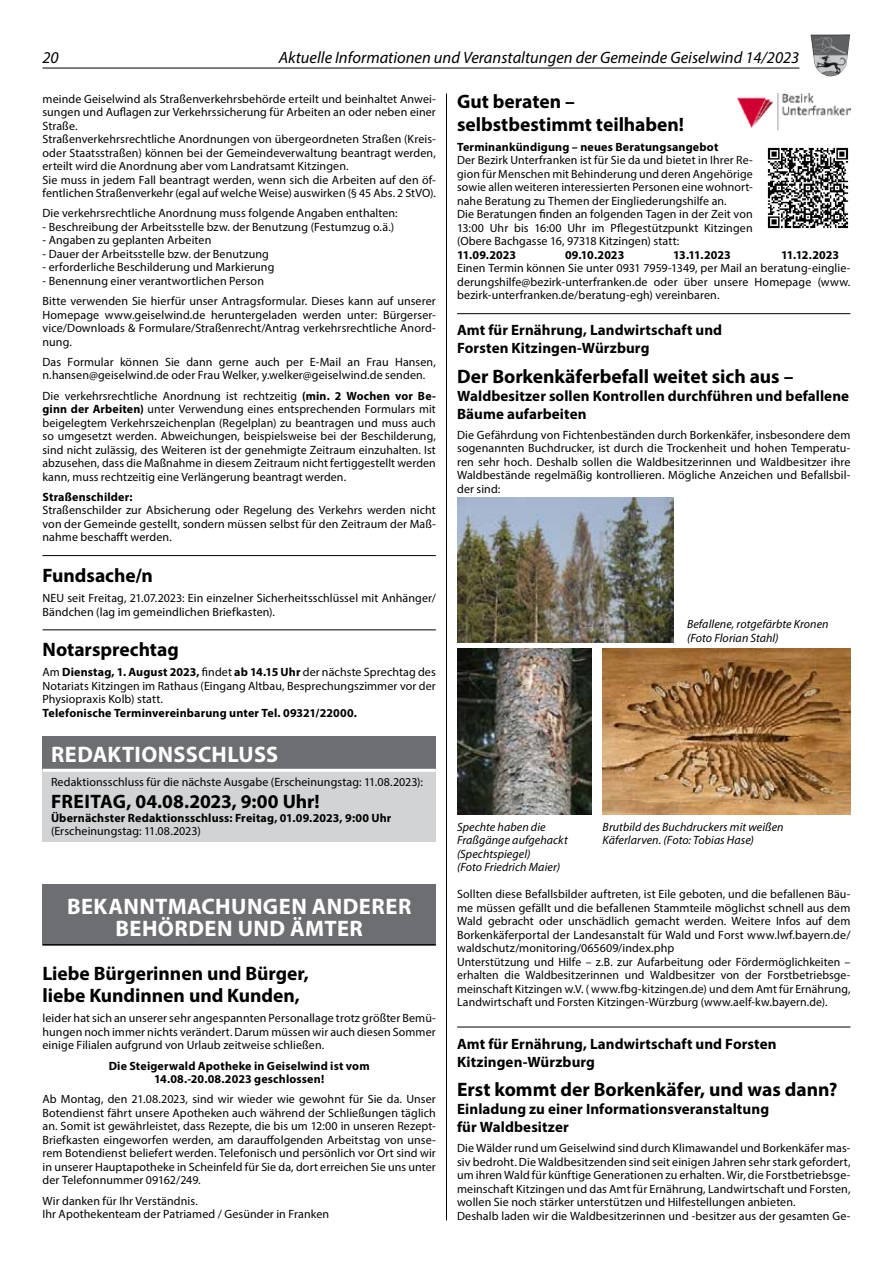
<style>
.page{position:relative;width:893px;height:1263px;background:#fff}
.page>*{position:absolute;margin:0;border:0;box-sizing:border-box;transform-origin:0 0}
.t1{font:700 22.5px/22.5px "Myriad Pro";letter-spacing:.02em;color:#fff;text-align:center}
.t2{font:700 19.5px/22.5px "Myriad Pro";color:#000}
.t3{font:italic 16.5px "Myriad Pro";color:#000}
.t4{font:700 15px/18px "Myriad Pro";letter-spacing:.005em;color:#000}
.t5{font:12px/13.5px "Myriad Pro";letter-spacing:.01em;color:#000}
.t6{font:700 12px/13.5px "Myriad Pro";letter-spacing:.015em;color:#000;text-align:center}
.t7{font:italic 12px/13.5px "Myriad Pro";letter-spacing:.005em;color:#000}
.s1{font-weight:700}
</style>
<div class="page">
<hr style="left:446px;top:94px;width:1px;height:1126px;background:#000">
<hr style="left:457px;top:313px;width:393px;height:1px;background:#000">
<hr style="left:457px;top:1027px;width:393px;height:1px;background:#000">
<img style="left:767px;top:147px;width:82px;height:82px">
<hr style="left:43px;top:555px;width:393px;height:1px;background:#000">
<hr style="left:43px;top:629px;width:393px;height:1px;background:#000">
<div style="left:43px;top:736px;width:393px;height:34px;background:#6d6e71"></div>
<div style="left:43px;top:770px;width:393px;height:71px;background:#d1d3d4"></div>
<hr style="left:43px;top:769px;width:393px;height:3px;background:#fff">
<div style="left:43px;top:884px;width:393px;height:61px;background:#6d6e71"></div>
<hr style="left:43px;top:944px;width:393px;height:2px;background:#000">
<img style="left:738px;top:94px;width:112px;height:36px">
<img style="left:457px;top:649px;width:134px;height:165px">
<img style="left:457px;top:498px;width:216px;height:145px">
<img style="left:603px;top:649px;width:247px;height:165px">
<hr style="left:43px;top:68px;width:756px;height:1px;background:#000">
<img style="left:810px;top:34px;width:40px;height:42px">
<h3 class="t3" style="left:43px;top:48px;width:18px">20</h3>
<h3 class="t3" style="left:279px;top:48px;width:522px">Aktuelle Informationen und Veranstaltungen der Gemeinde Geiselwind 14/2023</h3>
<p class="t5" style="left:43px;top:92px;width:395px">meinde Geiselwind als Straßenverkehrsbehörde erteilt und beinhaltet Anwei&shy;sungen und Auflagen zur Verkehrssicherung für Arbeiten an oder neben einer Straße.<br>Straßenverkehrsrechtliche Anordnungen von übergeordneten Straßen (Kreis&shy;oder Staatsstraßen) können bei der Gemeindeverwaltung beantragt werden, erteilt wird die Anordnung aber vom Landratsamt Kitzingen.<br>Sie muss in jedem Fall beantragt werden, wenn sich die Arbeiten auf den öf&shy;fentlichen Straßenverkehr (egal auf welche Weise) auswirken (§ 45 Abs. 2 StVO).</p>
<p class="t5" style="left:43px;top:206px;width:357px">Die verkehrsrechtliche Anordnung muss folgende Angaben enthalten:</p>
<p class="t5" style="left:43px;top:220px;width:353px">- Beschreibung der Arbeitsstelle bzw. der Benutzung (Festumzug o.ä.)</p>
<p class="t5" style="left:43px;top:233px;width:170px">- Angaben zu geplanten Arbeiten</p>
<p class="t5" style="left:43px;top:247px;width:228px">- Dauer der Arbeitsstelle bzw. der Benutzung</p>
<p class="t5" style="left:43px;top:260px;width:233px">- erforderliche Beschilderung und Markierung</p>
<p class="t5" style="left:43px;top:270px;width:395px;line-height:20.2px">- Benennung einer verantwortlichen Person<br>Bitte verwenden Sie hierfür unser Antragsformular. Dieses kann auf unserer</p>
<p class="t5" style="left:43px;top:308px;width:395px;text-align:justify">Homepage www.geiselwind.de heruntergeladen werden unter: Bürgerser&shy;vice/Downloads &amp; Formulare/Straßenrecht/Antrag verkehrsrechtliche Anord&shy;nung.</p>
<p class="t5" style="left:43px;top:355px;width:395px">Das Formular können Sie dann gerne auch per E-Mail an Frau Hansen, n.hansen@geiselwind.de oder Frau Welker, y.welker@geiselwind.de senden.</p>
<p class="t5" style="left:43px;top:389px;width:395px;text-align:justify">Die verkehrsrechtliche Anordnung ist rechtzeitig <span class="s1">(min. 2 Wochen vor Be&shy;ginn der Arbeiten)</span> unter Verwendung eines entsprechenden Formulars mit beigelegtem Verkehrszeichenplan (Regelplan) zu beantragen und muss auch so umgesetzt werden. Abweichungen, beispielsweise bei der Beschilderung, sind nicht zulässig, des Weiteren ist der genehmigte Zeitraum einzuhalten. Ist abzusehen, dass die Maßnahme in diesem Zeitraum nicht fertiggestellt werden kann, muss rechtzeitig eine Verlängerung beantragt werden.</p>
<p class="t6" style="left:43px;top:490px;width:92px">Straßenschilder:</p>
<p class="t5" style="left:43px;top:503px;width:395px;text-align:justify">Straßenschilder zur Absicherung oder Regelung des Verkehrs werden nicht von der Gemeinde gestellt, sondern müssen selbst für den Zeitraum der Maß&shy;nahme beschafft werden.</p>
<h2 class="t2" style="left:43px;top:563px;width:112px">Fundsache/n</h2>
<p class="t5" style="left:43px;top:591px;width:395px">NEU seit Freitag, 21.07.2023: Ein einzelner Sicherheitsschlüssel mit Anhänger/<br>Bändchen (lag im gemeindlichen Briefkasten).</p>
<h2 class="t2" style="left:43px;top:638px;width:138px">Notarsprechtag</h2>
<p class="t5" style="left:43px;top:665px;width:395px;text-align:justify">Am <span class="s1">Dienstag, 1. August 2023,</span> findet <span class="s1">ab 14.15 Uhr</span> der nächste Sprechtag des Notariats Kitzingen im Rathaus (Eingang Altbau, Besprechungszimmer vor der Physiopraxis Kolb) statt.</p>
<p class="t6" style="left:43px;top:706px;width:316px">Telefonische Terminvereinbarung unter Tel. 09321/22000.</p>
<h1 class="t1" style="left:51px;top:742px;width:228px">REDAKTIONSSCHLUSS</h1>
<p class="t5" style="left:51px;top:775px;width:374px">Redaktionsschluss für die nächste Ausgabe (Erscheinungstag: 11.08.2023):</p>
<h2 class="t2" style="left:51px;top:790px;width:270px">FREITAG, 04.08.2023, 9:00 Uhr!</h2>
<p class="t6" style="left:51px;top:810px;width:342px">Übernächster Redaktionsschluss: Freitag, 01.09.2023, 9:00 Uhr</p>
<p class="t5" style="left:51px;top:824px;width:151px">(Erscheinungstag: 11.08.2023)</p>
<h1 class="t1" style="left:67px;top:894px;width:346px">BEKANNTMACHUNGEN ANDERER<br>BEHÖRDEN UND ÄMTER</h1>
<h2 class="t2" style="left:43px;top:961px;width:268px">Liebe Bürgerinnen und Bürger, liebe Kundinnen und Kunden,</h2>
<p class="t5" style="left:43px;top:1011px;width:395px;text-align:justify">leider hat sich an unserer sehr angespannten Personallage trotz größter Bemü&shy;hungen noch immer nichts verändert. Darum müssen wir auch diesen Sommer einige Filialen aufgrund von Urlaub zeitweise schließen.</p>
<p class="t6" style="left:109px;top:1058px;width:262px">Die Steigerwald Apotheke in Geiselwind ist vom<br>14.08.-20.08.2023 geschlossen!</p>
<p class="t5" style="left:43px;top:1092px;width:395px;text-align:justify">Ab Montag, den 21.08.2023, sind wir wieder wie gewohnt für Sie da. Unser Botendienst fährt unsere Apotheken auch während der Schließungen täglich an. Somit ist gewährleistet, dass Rezepte, die bis um 12:00 in unseren Rezept-Briefkasten eingeworfen werden, am darauffolgenden Arbeitstag von unse&shy;rem Botendienst beliefert werden. Telefonisch und persönlich vor Ort sind wir in unserer Hauptapotheke in Scheinfeld für Sie da, dort erreichen Sie uns unter der Telefonnummer 09162/249.</p>
<p class="t5" style="left:43px;top:1193px;width:288px">Wir danken für Ihr Verständnis.<br>Ihr Apothekenteam der Patriamed / Gesünder in Franken</p>
<h2 class="t2" style="left:457px;top:90px;width:229px">Gut beraten – selbstbestimmt teilhaben!</h2>
<p class="t6" style="left:457px;top:140px;width:263px">Terminankündigung – neues Beratungsangebot</p>
<p class="t5" style="left:457px;top:153px;width:297px">Der Bezirk Unterfranken ist für Sie da und bietet in Ihrer Re&shy;gion für Menschen mit Behinderung und deren Angehörige sowie allen weiteren interessierten Personen eine wohnort&shy;nahe Beratung zu Themen der Eingliederungshilfe an.<br>Die Beratungen finden an folgenden Tagen in der Zeit von 13:00 Uhr bis 16:00 Uhr im Pflegestützpunkt Kitzingen (Obere Bachgasse 16, 97318 Kitzingen) statt:</p>
<p class="t6" style="left:457px;top:248px;width:61px">11.09.2023</p>
<p class="t6" style="left:565px;top:248px;width:61px">09.10.2023</p>
<p class="t6" style="left:673px;top:248px;width:59px">13.11.2023</p>
<p class="t6" style="left:781px;top:248px;width:59px">11.12.2023</p>
<p class="t5" style="left:457px;top:261px;width:395px;text-align:justify">Einen Termin können Sie unter 0931 7959-1349, per Mail an beratung-einglie&shy;derungshilfe@bezirk-unterfranken.de oder über unsere Homepage (www. bezirk-unterfranken.de/beratung-egh) vereinbaren.</p>
<p class="t4" style="left:457px;top:321px;width:267px">Amt für Ernährung, Landwirtschaft und<br>Forsten Kitzingen-Würzburg</p>
<h2 class="t2" style="left:457px;top:364px;width:338px">Der Borkenkäferbefall weitet sich aus –</h2>
<p class="t4" style="left:457px;top:386px;width:394px">Waldbesitzer sollen Kontrollen durchführen und befallene<br>Bäume aufarbeiten</p>
<p class="t5" style="left:457px;top:428px;width:395px;text-align:justify">Die Gefährdung von Fichtenbeständen durch Borkenkäfer, insbesondere dem sogenannten Buchdrucker, ist durch die Trockenheit und hohen Temperatu&shy;ren sehr hoch. Deshalb sollen die Waldbesitzerinnen und Waldbesitzer ihre Waldbestände regelmäßig kontrollieren. Mögliche Anzeichen und Befallsbil&shy;der sind:</p>
<p class="t7" style="left:687px;top:617px;width:143px">Befallene, rotgefärbte Kronen (Foto Florian Stahl)</p>
<p class="t7" style="left:457px;top:819px;width:90px">Spechte haben die</p>
<p class="t7" style="left:603px;top:819px;width:183px">Brutbild des Buchdruckers mit weißen</p>
<p class="t7" style="left:457px;top:833px;width:112px">Fraßgänge aufgehackt</p>
<p class="t7" style="left:603px;top:833px;width:153px">Käferlarven. (Foto: Tobias Hase)</p>
<p class="t7" style="left:457px;top:846px;width:104px">(Spechtspiegel)<br>(Foto Friedrich Maier)</p>
<p class="t5" style="left:457px;top:887px;width:395px">Sollten diese Befallsbilder auftreten, ist Eile geboten, und die befallenen Bäu&shy;me müssen gefällt und die befallenen Stammteile möglichst schnell aus dem Wald gebracht oder unschädlich gemacht werden. Weitere Infos auf dem Borkenkäferportal der Landesanstalt für Wald und Forst www.lwf.bayern.de/ waldschutz/monitoring/065609/index.php<br>Unterstützung und Hilfe – z.B. zur Aufarbeitung oder Fördermöglichkeiten – erhalten die Waldbesitzerinnen und Waldbesitzer von der Forstbetriebsge&shy;meinschaft Kitzingen w.V. ( www.fbg-kitzingen.de) und dem Amt für Ernährung, Landwirtschaft und Forsten Kitzingen-Würzburg (www.aelf-kw.bayern.de).</p>
<p class="t4" style="left:457px;top:1034px;width:321px">Amt für Ernährung, Landwirtschaft und Forsten<br>Kitzingen-Würzburg</p>
<h2 class="t2" style="left:457px;top:1077px;width:382px">Erst kommt der Borkenkäfer, und was dann?</h2>
<p class="t4" style="left:457px;top:1099px;width:313px">Einladung zu einer Informationsveranstaltung für Waldbesitzer</p>
<p class="t5" style="left:457px;top:1141px;width:395px">Die Wälder rund um Geiselwind sind durch Klimawandel und Borkenkäfer mas&shy;siv bedroht. Die Waldbesitzenden sind seit einigen Jahren sehr stark gefordert, um ihren Wald für künftige Generationen zu erhalten. Wir, die Forstbetriebsge&shy;meinschaft Kitzingen und das Amt für Ernährung, Landwirtschaft und Forsten, wollen Sie noch stärker unterstützen und Hilfestellungen anbieten.<br>Deshalb laden wir die Waldbesitzerinnen und -besitzer aus der gesamten Ge-</p>
</div>
